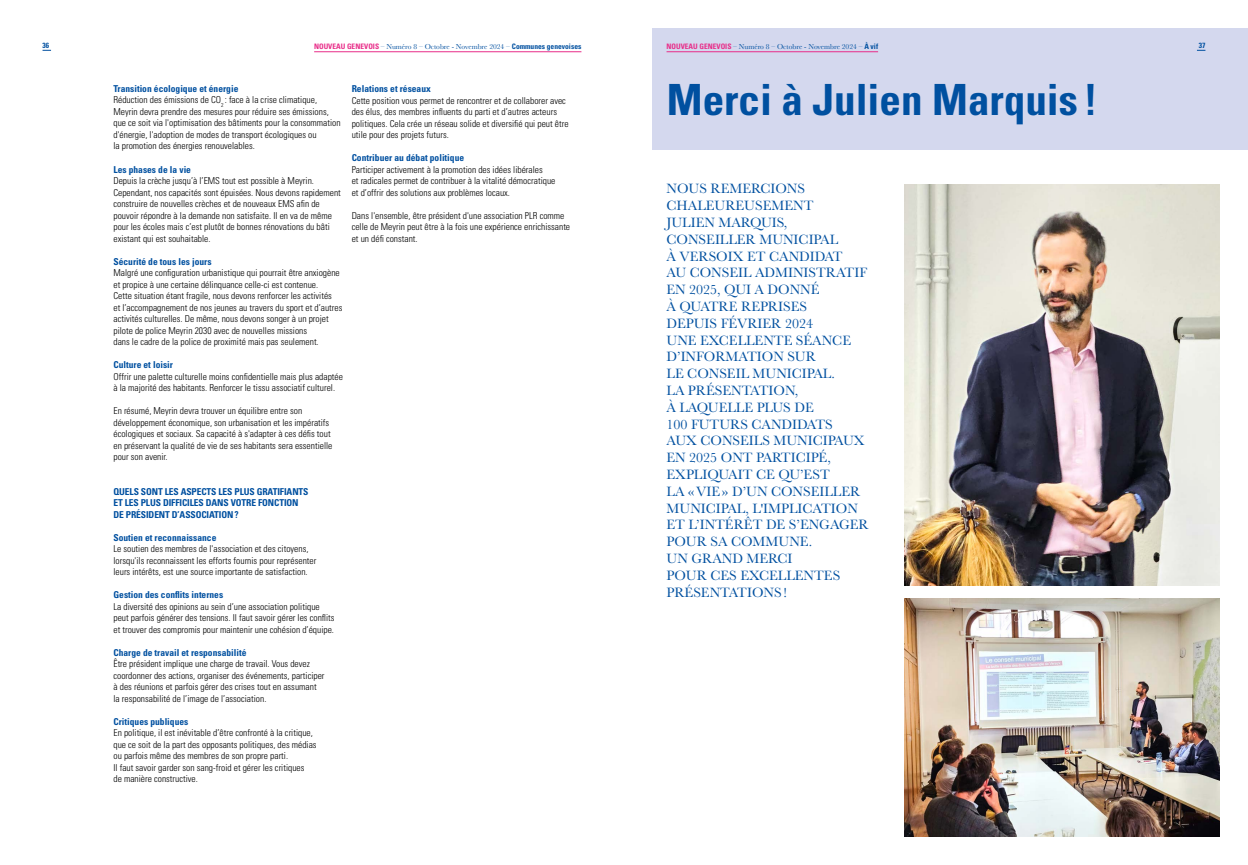
<style>
.page{position:relative;width:1248px;height:865px;background:#fff}
.page>*{position:absolute;margin:0;border:0;box-sizing:border-box;transform-origin:0 0}
.t1{font:700 condensed 43px "Univers LT Std";color:#0050a0}
.t2{font:14px/16.8px "Baskerville";color:#0050a0}
.t3{font:300 condensed 9.5px/11.5px "Univers LT Std";color:#000}
.t4{font:700 condensed 9.5px/11.5px "Univers LT Std";color:#0050a0}
.t5{font:7.5px "Baskerville";color:#0050a0}
.t6{font:700 condensed 7.5px "Univers LT Std";color:#0050a0}
.s1{font-family:"Univers LT Std";font-weight:700;font-stretch:condensed;color:#e82d89}
.s2{font-family:"Univers LT Std";font-weight:700;font-stretch:condensed}
.s3{font-weight:700;color:#0050a0}
</style>
<div class="page">
<div style="left:652px;top:28px;width:595px;height:121px;background:#d4d8ee"></div>
<img style="left:904px;top:185px;width:315px;height:400px">
<img style="left:904px;top:598px;width:315px;height:238px">
<hr style="left:666px;top:51px;width:212px;height:1px;background:#e82d89">
<hr style="left:314px;top:51px;width:267px;height:1px;background:#e82d89">
<p class="t6" style="left:43px;top:41px;width:8px">36</p>
<p class="t5" style="left:314px;top:42px;width:269px"><span class="s1">NOUVEAU GENEVOIS</span> – Numéro 8 – Octobre - Novembre 2024 – <span class="s2">Communes genevoises</span></p>
<p class="t5" style="left:666px;top:42px;width:213px"><span class="s1">NOUVEAU GENEVOIS</span> – Numéro 8 – Octobre - Novembre 2024 – <span class="s2">À vif</span></p>
<p class="t6" style="left:1198px;top:41px;width:8px">37</p>
<p class="t3" style="left:113px;top:83px;width:229px"><span class="s3">Transition écologique et énergie<br></span>Réduction des émissions de CO<sub>2</sub> : face à la crise climatique, Meyrin devra prendre des mesures pour réduire ses émissions, que ce soit via l'optimisation des bâtiments pour la consommation d'énergie, l'adoption de modes de transport écologiques ou<br>la promotion des énergies renouvelables.</p>
<p class="t4" style="left:113px;top:163px;width:79px">Les phases de la vie</p>
<p class="t3" style="left:113px;top:175px;width:229px">Depuis la crèche jusqu’à l’EMS tout est possible à Meyrin.<br>Cependant, nos capacités sont épuisées. Nous devons rapidement construire de nouvelles crèches et de nouveaux EMS afin de pouvoir répondre à la demande non satisfaite. Il en va de même pour les écoles mais c’est plutôt de bonnes rénovations du bâti existant qui est souhaitable.</p>
<p class="t4" style="left:113px;top:255px;width:100px">Sécurité de tous les jours</p>
<p class="t3" style="left:113px;top:267px;width:230px">Malgré une configuration urbanistique qui pourrait être anxiogène et propice à une certaine délinquance celle-ci est contenue.<br>Cette situation étant fragile, nous devons renforcer les activités<br>et l’accompagnement de nos jeunes au travers du sport et d’autres activités culturelles. De même, nous devons songer à un projet pilote de police Meyrin 2030 avec de nouvelles missions<br>dans le cadre de la police de proximité mais pas seulement.</p>
<p class="t4" style="left:113px;top:359px;width:61px">Culture et loisir</p>
<p class="t3" style="left:113px;top:370px;width:231px">Offrir une palette culturelle moins confidentielle mais plus adaptée à la majorité des habitants. Renforcer le tissu associatif culturel.</p>
<p class="t3" style="left:113px;top:405px;width:220px">En résumé, Meyrin devra trouver un équilibre entre son développement économique, son urbanisation et les impératifs écologiques et sociaux. Sa capacité à s'adapter à ces défis tout en préservant la qualité de vie de ses habitants sera essentielle pour son avenir.</p>
<p class="t4" style="left:113px;top:485px;width:196px">QUELS SONT LES ASPECTS LES PLUS GRATIFIANTS<br>ET LES PLUS DIFFICILES DANS VOTRE FONCTION<br>DE PRÉSIDENT D’ASSOCIATION?</p>
<p class="t4" style="left:113px;top:531px;width:104px">Soutien et reconnaissance</p>
<p class="t3" style="left:113px;top:543px;width:204px">Le soutien des membres de l'association et des citoyens, lorsqu'ils reconnaissent les efforts fournis pour représenter leurs intérêts, est une source importante de satisfaction.</p>
<p class="t4" style="left:113px;top:589px;width:111px">Gestion des conflits internes</p>
<p class="t3" style="left:113px;top:600px;width:223px">La diversité des opinions au sein d’une association politique peut parfois générer des tensions. Il faut savoir gérer les conflits et trouver des compromis pour maintenir une cohésion d’équipe.</p>
<p class="t4" style="left:113px;top:646px;width:134px">Charge de travail et responsabilité</p>
<p class="t3" style="left:113px;top:658px;width:212px">Être président implique une charge de travail. Vous devez coordonner des actions, organiser des événements, participer à des réunions et parfois gérer des crises tout en assumant la responsabilité de l’image de l’association.</p>
<p class="t4" style="left:113px;top:715px;width:76px">Critiques publiques</p>
<p class="t3" style="left:113px;top:727px;width:205px">En politique, il est inévitable d’être confronté à la critique, que ce soit de la part des opposants politiques, des médias ou parfois même des membres de son propre parti.<br>Il faut savoir garder son sang-froid et gérer les critiques<br>de manière constructive.</p>
<p class="t4" style="left:351px;top:83px;width:81px">Relations et réseaux</p>
<p class="t3" style="left:351px;top:94px;width:218px">Cette position vous permet de rencontrer et de collaborer avec des élus, des membres influents du parti et d’autres acteurs politiques. Cela crée un réseau solide et diversifié qui peut être utile pour des projets futurs.</p>
<p class="t4" style="left:351px;top:152px;width:114px">Contribuer au débat politique</p>
<p class="t3" style="left:351px;top:164px;width:205px">Participer activement à la promotion des idées libérales<br>et radicales permet de contribuer à la vitalité démocratique et d’offrir des solutions aux problèmes locaux.</p>
<p class="t3" style="left:351px;top:210px;width:220px">Dans l'ensemble, être président d'une association PLR comme celle de Meyrin peut être à la fois une expérience enrichissante et un défi constant.</p>
<h1 class="t1" style="left:666px;top:73px;width:432px">Merci à Julien Marquis!</h1>
<p class="t2" style="left:666px;top:180px;width:204px">NOUS REMERCIONS<br>CHALEUREUSEMENT<br>JULIEN MARQUIS,<br>CONSEILLER MUNICIPAL<br>À VERSOIX ET CANDIDAT<br>AU CONSEIL ADMINISTRATIF<br>EN 2025, QUI A DONNÉ<br>À QUATRE REPRISES<br>DEPUIS FÉVRIER 2024<br>UNE EXCELLENTE SÉANCE<br>D’INFORMATION SUR<br>LE CONSEIL MUNICIPAL.<br>LA PRÉSENTATION,<br>À LAQUELLE PLUS DE<br>100 FUTURS CANDIDATS<br>AUX CONSEILS MUNICIPAUX<br>EN 2025 ONT PARTICIPÉ,<br>EXPLIQUAIT CE QU’EST<br>LA «VIE» D’UN CONSEILLER<br>MUNICIPAL, L'IMPLICATION<br>ET L’INTÉRÊT DE S’ENGAGER<br>POUR SA COMMUNE.<br>UN GRAND MERCI<br>POUR CES EXCELLENTES<br>PRÉSENTATIONS!</p>
</div>
